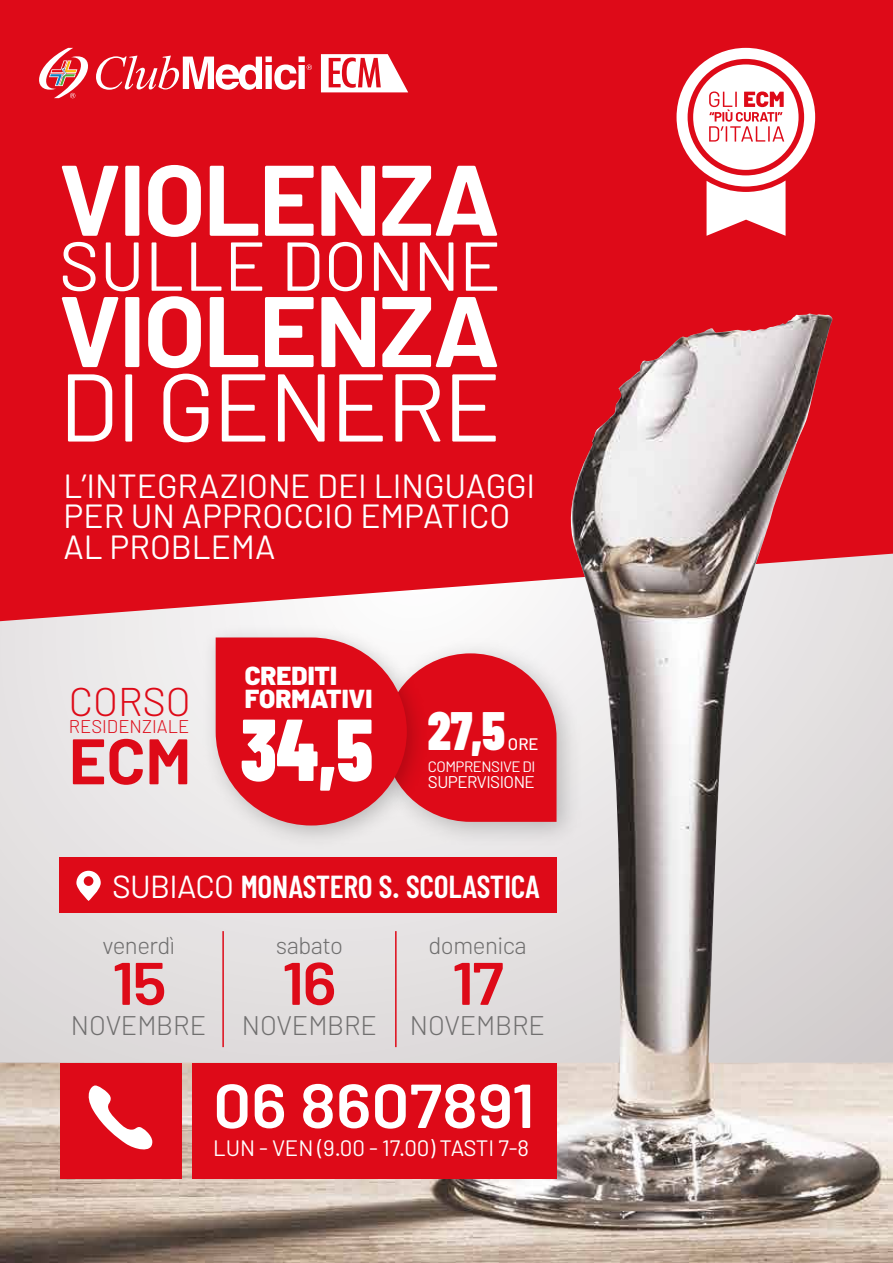
<style>
.page{position:relative;width:893px;height:1263px;background:#fff}
.page>*{position:absolute;margin:0;border:0;box-sizing:border-box;transform-origin:0 0}
.t1{font:700 100.05px/131.2px "Barlow";letter-spacing:-.02em;color:#fff}
.t2{font:96px "Barlow";letter-spacing:-.02em;color:#fff}
.t3{font:900 87.6px "Barlow Condensed";color:#fff;scale:.9 1}
.t4{font:69px "Barlow";letter-spacing:.005em;color:#fff}
.t5{font:700 64.2px "Barlow";color:#de0a18}
.t6{font:600 61.95px "Barlow";color:#fff;scale:1.08 1}
.t7{font:600 60px "Barlow";color:#de0a18;scale:1.08 1}
.t8{font:900 54.15px "Barlow Condensed";color:#fff;scale:.92 1}
.t9{font:300 40.05px "Barlow";color:#de0a18}
.t10{font:33.6px/30.9px "Barlow";color:#fff}
.t11{font:600 31.95px "Barlow Condensed";letter-spacing:-.01em;color:#fff}
.t12{font:300 27px "Barlow";color:#706f6f}
.t13{font:900 26.1px "Barlow";color:#fff}
.t14{font:300 24px "Barlow";letter-spacing:-.02em;color:#706f6f}
.t15{font:22.35px "Barlow";letter-spacing:-.005em;color:#fff}
.t16{font:300 18.45px "Barlow";color:#de0a18}
.t17{font:16.95px "Barlow";letter-spacing:-.03em;color:#fff}
.t18{font:500 16.65px "Barlow";color:#fff}
.t19{font:15.15px "Barlow";letter-spacing:-.03em;color:#fff}
.s1{font-family:"Barlow";font-weight:400}
</style>
<div class="page">
<div style="left:0;top:0;width:893px;height:314px;background:#de0a18"></div>
<img style="left:0;top:314px;width:893px;height:949px">
<svg style="left:32px;top:48px;width:280px;height:50px"></svg>
<svg style="left:321px;top:54px;width:87px;height:38px"></svg>
<hr style="left:222px;top:931px;width:2px;height:116px;background:#de0a18">
<img style="left:360px;top:629px;width:230px;height:227px">
<div style="left:60px;top:857px;width:496px;height:56px;background:#de0a18"></div>
<svg style="left:76px;top:871px;width:25px;height:30px"></svg>
<div style="left:84px;top:876px;width:9px;height:10px;background:#de0a18;border-radius:50%"></div>
<img style="left:194px;top:616px;width:243px;height:239px">
<svg style="left:216px;top:637px;width:340px;height:188px;background:#df2f3b"></svg>
<div style="left:677px;top:48px;width:138px;height:138px;background:#fff;border-radius:50%"></div>
<svg style="left:707px;top:181px;width:78px;height:55px"></svg>
<svg style="left:688px;top:59px;width:116px;height:116px"></svg>
<div style="left:61px;top:1063px;width:121px;height:115px;background:#de0a18"></div>
<div style="left:192px;top:1063px;width:364px;height:115px;background:#de0a18"></div>
<svg style="left:88px;top:1085px;width:65px;height:65px"></svg>
<hr style="left:395px;top:931px;width:2px;height:116px;background:#de0a18">
<h1 class="t1" style="left:59px;top:134px;width:443px">VIOLENZA<br>VIOLENZA</h1>
<h3 class="t4" style="left:59px;top:223px;width:444px">SULLE DONNE</h3>
<h2 class="t2" style="left:59px;top:347px;width:444px">DI GENERE</h2>
<p class="t10" style="left:64px;top:469px;width:473px">L’INTEGRAZIONE DEI LINGUAGGI<br>PER UN APPROCCIO EMPATICO<br>AL PROBLEMA</p>
<p class="t9" style="left:69px;top:676px;width:123px">CORSO</p>
<h3 class="t5" style="left:69px;top:721px;width:124px">ECM</h3>
<p class="t16" style="left:69px;top:715px;width:122px">RESIDENZIALE</p>
<p class="t13" style="left:245px;top:659px;width:94px">CREDITI</p>
<h3 class="t3" style="left:241px;top:695px;width:148px">34,5</h3>
<p class="t13" style="left:245px;top:682px;width:129px">FORMATIVI</p>
<h3 class="t8" style="left:428px;top:697px;width:86px">27,5</h3>
<p class="t18" style="left:508px;top:733px;width:32px">ORE</p>
<p class="t19" style="left:428px;top:757px;width:109px">COMPRENSIVE DI</p>
<p class="t17" style="left:428px;top:771px;width:108px">SUPERVISIONE</p>
<p class="t11" style="left:112px;top:866px;width:430px"><span class="s1">SUBIACO</span> MONASTERO S. SCOLASTICA</p>
<p class="t14" style="left:102px;top:930px;width:74px">venerdì</p>
<p class="t14" style="left:276px;top:930px;width:69px">sabato</p>
<p class="t14" style="left:428px;top:930px;width:100px">domenica</p>
<h3 class="t7" style="left:112px;top:946px;width:52px">15</h3>
<p class="t12" style="left:71px;top:1008px;width:137px">NOVEMBRE</p>
<h3 class="t7" style="left:282px;top:946px;width:52px">16</h3>
<p class="t12" style="left:242px;top:1008px;width:137px">NOVEMBRE</p>
<h3 class="t7" style="left:452px;top:946px;width:49px">17</h3>
<p class="t12" style="left:410px;top:1008px;width:137px">NOVEMBRE</p>
<h3 class="t6" style="left:213px;top:1067px;width:299px">06 8607891</h3>
<p class="t15" style="left:213px;top:1134px;width:317px">LUN - VEN (9.00 - 17.00) TASTI 7-8</p>
</div>
